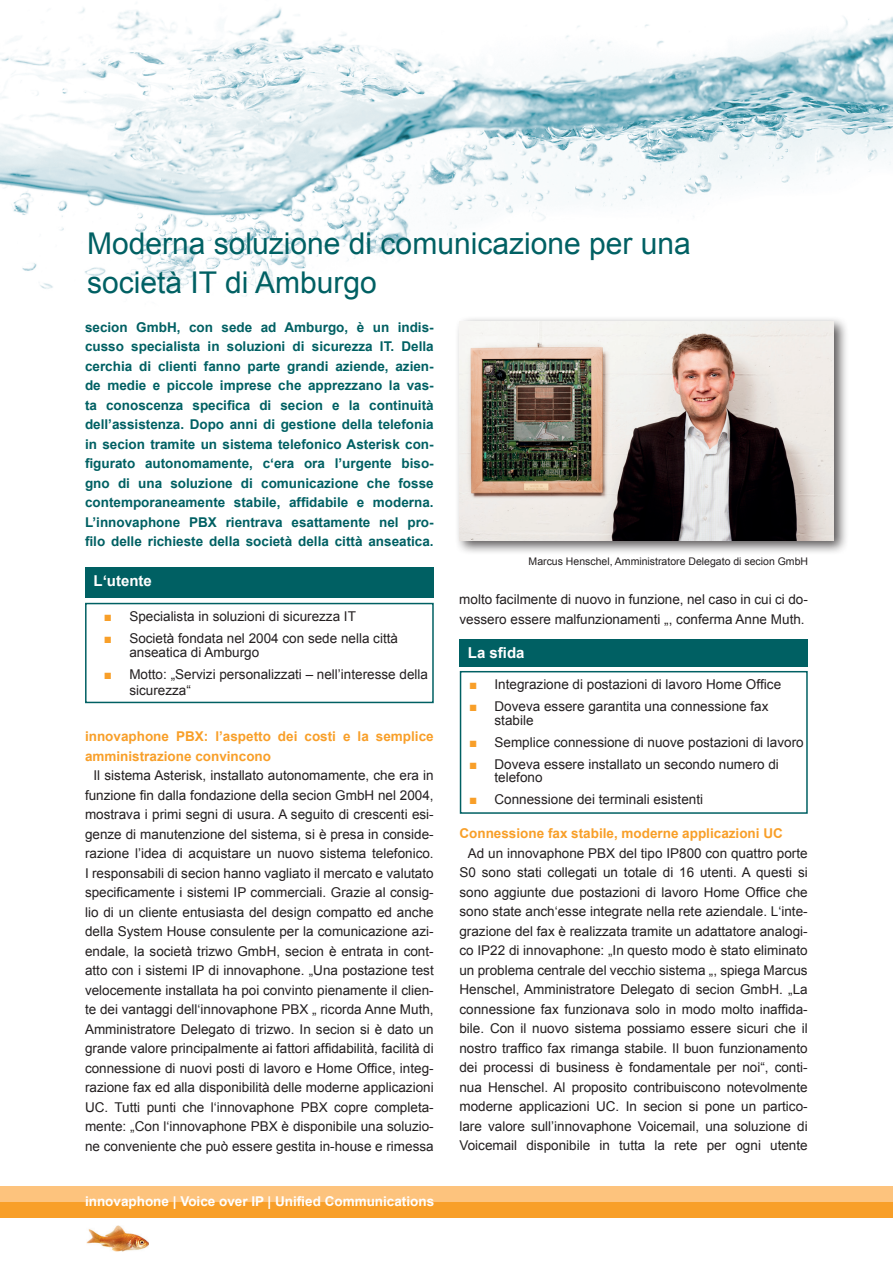
<style>
.page{position:relative;width:893px;height:1263px;background:#fff}
.page>*{position:absolute;margin:0;border:0;box-sizing:border-box;transform-origin:0 0}
.t1{font:30px/39px "Arial";color:#006063}
.t2{font:700 15px "Arial";color:#fff}
.t3{font:13.5px/19.5px "Arial";color:#231f20}
.t4{font:700 13.5px/19.5px "Arial";color:#006063;text-align:justify}
.t5{font:700 13.5px/19.5px "Arial";color:#f89f29}
.t6{font:700 13.5px "Arial";color:#fff}
.t7{font:10.5px "Arial";color:#231f20}
.s1{color:#f89f29}
</style>
<div class="page">
<img style="left:0;top:8px;width:893px;height:289px">
<div style="left:0;top:1202px;width:893px;height:15px;background:#f89f29"></div>
<div style="left:0;top:1186px;width:893px;height:16px;background:#fdc37d"></div>
<img style="left:87px;top:1225px;width:61px;height:26px">
<div style="left:85px;top:568px;width:349px;height:30px;background:#006063"></div>
<div style="left:85px;top:603px;width:349px;height:100px;border:2px solid #006063"></div>
<div style="left:454px;top:316px;width:395px;height:239px;background:#231f20;opacity:.75"></div>
<img style="left:459px;top:321px;width:374px;height:219px">
<div style="left:460px;top:671px;width:348px;height:143px;border:2px solid #006063"></div>
<div style="left:459px;top:639px;width:349px;height:28px;background:#006063"></div>
<h1 class="t1" style="left:87px;top:223px;width:605px">Moderna soluzione di comunicazione per una società IT di Amburgo</h1>
<p class="t4" style="left:85px;top:317px;width:350px">secion GmbH, con sede ad Amburgo, è un indis&shy;cusso specialista in soluzioni di sicurezza IT. Della cerchia di clienti fanno parte grandi aziende, azien&shy;de medie e piccole imprese che apprezzano la vas&shy;ta conoscenza specifica di secion e la continuità dell’assistenza. Dopo anni di gestione della telefonia in secion tramite un sistema telefonico Asterisk con&shy;figurato autonomamente, c‘era ora l’urgente biso&shy;gno di una soluzione di comunicazione che fosse contemporaneamente stabile, affidabile e moderna.<br>L’innovaphone PBX rientrava esattamente nel pro&shy;filo delle richieste della società della città anseatica.</p>
<p class="t2" style="left:94px;top:570px;width:60px">L‘utente</p>
<p class="t3" style="left:104px;top:606px;width:254px"><span class="s1">■</span> Specialista in soluzioni di sicurezza IT</p>
<p class="t3" style="left:129px;top:631px;width:270px;line-height:13.5px;text-indent:-26px"><span class="s1">■</span> Società fondata nel 2004 con sede nella città anseatica di Amburgo</p>
<p class="t3" style="left:129px;top:665px;width:300px;line-height:16.5px;text-indent:-26px"><span class="s1">■</span> Motto: „Servizi personalizzati – nell’interesse della sicurezza“</p>
<p class="t5" style="left:85px;top:727px;width:350px">innovaphone PBX: l’aspetto dei costi e la semplice amministrazione convincono</p>
<p class="t3" style="left:85px;top:765px;width:350px;text-align:justify;text-indent:9px">Il sistema Asterisk, installato autonomamente, che era in funzione fin dalla fondazione della secion GmbH nel 2004, mostrava i primi segni di usura. A seguito di crescenti esi&shy;genze di manutenzione del sistema, si è presa in conside&shy;razione l’idea di acquistare un nuovo sistema telefonico.<br>I responsabili di secion hanno vagliato il mercato e valutato specificamente i sistemi IP commerciali. Grazie al consig&shy;lio di un cliente entusiasta del design compatto ed anche della System House consulente per la comunicazione azi&shy;endale, la società trizwo GmbH, secion è entrata in cont&shy;atto con i sistemi IP di innovaphone. „Una postazione test velocemente installata ha poi convinto pienamente il clien&shy;te dei vantaggi dell‘innovaphone PBX „ ricorda Anne Muth, Amministratore Delegato di trizwo. In secion si è dato un grande valore principalmente ai fattori affidabilità, facilità di connessione di nuovi posti di lavoro e Home Office, integ&shy;razione fax ed alla disponibilità delle moderne applicazioni UC. Tutti punti che l‘innovaphone PBX copre completa&shy;mente: „Con l‘innovaphone PBX è disponibile una soluzio&shy;ne conveniente che può essere gestita in-house e rimessa</p>
<p class="t7" style="left:529px;top:554px;width:281px">Marcus Henschel, Amministratore Delegato di secion GmbH</p>
<p class="t3" style="left:459px;top:590px;width:350px">molto facilmente di nuovo in funzione, nel caso in cui ci do&shy;vessero essere malfunzionamenti „, conferma Anne Muth.</p>
<p class="t2" style="left:468px;top:642px;width:58px">La sfida</p>
<p class="t3" style="left:469px;top:675px;width:314px"><span class="s1">■</span> Integrazione di postazioni di lavoro Home Office</p>
<p class="t3" style="left:495px;top:700px;width:275px;line-height:13.5px;text-indent:-26px"><span class="s1">■</span> Doveva essere garantita una connessione fax stabile</p>
<p class="t3" style="left:469px;top:732px;width:336px"><span class="s1">■</span> Semplice connessione di nuove postazioni di lavoro</p>
<p class="t3" style="left:495px;top:757px;width:286px;line-height:13.5px;text-indent:-26px"><span class="s1">■</span> Doveva essere installato un secondo numero di telefono</p>
<p class="t3" style="left:469px;top:790px;width:236px"><span class="s1">■</span> Connessione dei terminali esistenti</p>
<p class="t5" style="left:459px;top:824px;width:325px">Connessione fax stabile, moderne applicazioni UC</p>
<p class="t3" style="left:459px;top:843px;width:350px;text-align:justify;text-indent:9px">Ad un innovaphone PBX del tipo IP800 con quattro porte S0 sono stati collegati un totale di 16 utenti. A questi si sono aggiunte due postazioni di lavoro Home Office che sono state anch‘esse integrate nella rete aziendale. L‘inte&shy;grazione del fax è realizzata tramite un adattatore analogi&shy;co IP22 di innovaphone: „In questo modo è stato eliminato un problema centrale del vecchio sistema „, spiega Marcus Henschel, Amministratore Delegato di secion GmbH. „La connessione fax funzionava solo in modo molto inaffida&shy;bile. Con il nuovo sistema possiamo essere sicuri che il nostro traffico fax rimanga stabile. Il buon funzionamento dei processi di business è fondamentale per noi“, conti&shy;nua Henschel. Al proposito contribuiscono notevolmente moderne applicazioni UC. In secion si pone un partico&shy;lare valore sull’innovaphone Voicemail, una soluzione di Voicemail disponibile in tutta la rete per ogni utente</p>
<p class="t6" style="left:85px;top:1192px;width:351px">innovaphone | Voice over IP | Unified Communications</p>
</div>
